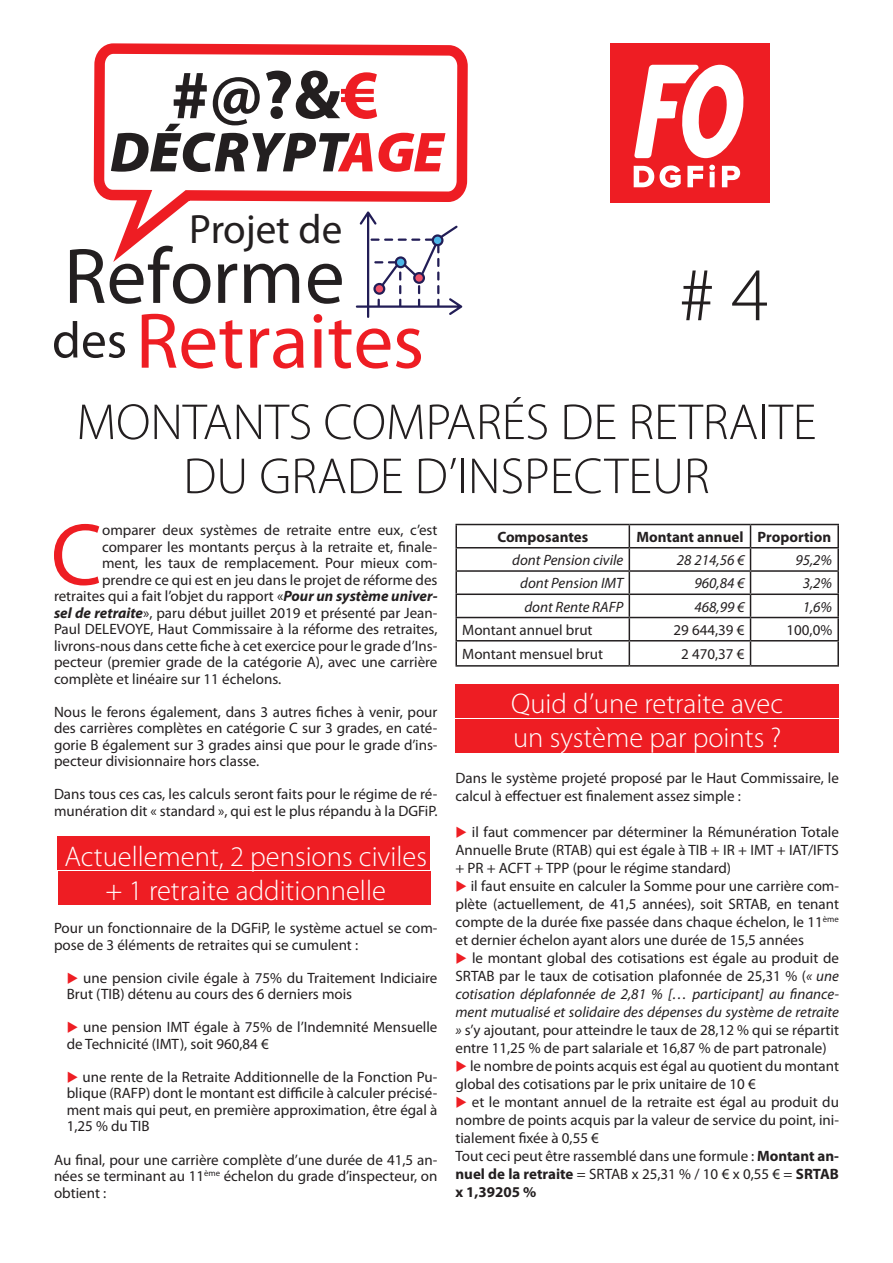
<style>
.page{position:relative;width:893px;height:1263px;background:#fff}
.page>*{position:absolute;margin:0;border:0;box-sizing:border-box;transform-origin:0 0}
.t1{font:88.5px "Myriad Pro";color:#ee1d23}
.t2{font:79.35px/64.8px "Myriad Pro";color:#ee1d23}
.t3{font:300 76.5px "Myriad Pro";color:#231f20}
.t4{font:700 69.45px "Myriad Pro";color:#231f20}
.t5{font:italic 900 56.7px "Myriad Pro";color:#231f20}
.t6{font:300 51px "Myriad Pro";color:#231f20}
.t7{font:41.1px "Myriad Pro";color:#231f20}
.t8{font:300 28.5px/34.2px "Myriad Pro";color:#fff;text-align:center}
.t9{font:15px/18px "Myriad Pro";color:#231f20;text-align:justify}
.t10{font:italic 15px "Myriad Pro";color:#231f20}
.t11{font:700 15px "Myriad Pro";color:#231f20}
.s1{color:#ee1d23}
.s2{color:#231f20}
.s3{font-size:51.3px;color:#231f20}
.s4{font-weight:700;font-style:italic}
.s5{font-style:italic}
.s6{font-weight:700}
</style>
<div class="page">
<div style="left:455px;top:685px;width:384px;height:33px;background:#ee1d23"></div>
<div style="left:455px;top:719px;width:384px;height:34px;background:#ee1d23"></div>
<div style="left:57px;top:836px;width:373px;height:34px;background:#ee1d23"></div>
<div style="left:58px;top:872px;width:373px;height:33px;background:#ee1d23"></div>
<hr style="left:455px;top:524px;width:174px;height:1px;background:#231f20">
<hr style="left:629px;top:524px;width:121px;height:1px;background:#231f20">
<hr style="left:750px;top:524px;width:89px;height:1px;background:#231f20">
<hr style="left:837px;top:525px;width:2px;height:22px;background:#231f20">
<hr style="left:455px;top:547px;width:174px;height:1px;background:#231f20">
<hr style="left:629px;top:547px;width:121px;height:1px;background:#231f20">
<hr style="left:750px;top:547px;width:89px;height:1px;background:#231f20">
<hr style="left:837px;top:548px;width:2px;height:22px;background:#231f20">
<hr style="left:455px;top:570px;width:174px;height:2px;background:#231f20">
<hr style="left:629px;top:570px;width:121px;height:2px;background:#231f20">
<hr style="left:750px;top:570px;width:89px;height:2px;background:#231f20">
<hr style="left:837px;top:572px;width:2px;height:21px;background:#231f20">
<hr style="left:455px;top:593px;width:174px;height:2px;background:#231f20">
<hr style="left:629px;top:593px;width:121px;height:2px;background:#231f20">
<hr style="left:750px;top:593px;width:89px;height:2px;background:#231f20">
<hr style="left:837px;top:595px;width:2px;height:22px;background:#231f20">
<hr style="left:455px;top:617px;width:174px;height:1px;background:#231f20">
<hr style="left:629px;top:617px;width:121px;height:1px;background:#231f20">
<hr style="left:750px;top:617px;width:89px;height:1px;background:#231f20">
<hr style="left:837px;top:618px;width:2px;height:22px;background:#231f20">
<hr style="left:455px;top:640px;width:174px;height:1px;background:#231f20">
<hr style="left:629px;top:640px;width:121px;height:1px;background:#231f20">
<svg style="left:629px;top:525px;width:1px;height:140px"></svg>
<hr style="left:750px;top:640px;width:89px;height:1px;background:#231f20">
<svg style="left:750px;top:525px;width:1px;height:140px"></svg>
<hr style="left:837px;top:641px;width:2px;height:24px;background:#231f20">
<hr style="left:455px;top:665px;width:174px;height:2px;background:#231f20">
<hr style="left:629px;top:665px;width:121px;height:2px;background:#231f20">
<hr style="left:750px;top:665px;width:89px;height:2px;background:#231f20">
<svg style="left:88px;top:43px;width:385px;height:829px"></svg>
<svg style="left:356px;top:211px;width:106px;height:107px"></svg>
<div style="left:610px;top:43px;width:160px;height:160px;background:#ee1d23"></div>
<svg style="left:634px;top:165px;width:47px;height:23px"></svg>
<svg style="left:687px;top:166px;width:16px;height:21px"></svg>
<svg style="left:709px;top:165px;width:6px;height:22px"></svg>
<svg style="left:722px;top:166px;width:18px;height:21px"></svg>
<svg style="left:634px;top:65px;width:110px;height:93px"></svg>
<h3 class="t4" style="left:171px;top:50px;width:210px">#@?&amp;<span class="s1">€</span></h3>
<h3 class="t5" style="left:110px;top:115px;width:335px">DÉCRYPT<span class="s1">AGE</span></h3>
<h3 class="t7" style="left:189px;top:204px;width:155px">Projet de</h3>
<h2 class="t2" style="left:52px;top:243px;width:374px"><span class="s2">Reforme </span><span class="s3">des</span> Retraites</h2>
<p class="t3" style="left:679px;top:249px;width:91px"># 4</p>
<p class="t6" style="left:76px;top:391px;width:741px">MONTANTS COMPARÉS DE RETRAITE</p>
<p class="t6" style="left:183px;top:445px;width:528px">DU GRADE D’INSPECTEUR</p>
<p class="t1" style="left:51px;top:500px;width:53px">C</p>
<p class="t9" style="left:102px;top:521px;width:337px">omparer deux systèmes de retraite entre eux, c’est</p>
<p class="t9" style="left:102px;top:537px;width:337px">comparer les montants perçus à la retraite et, finale-</p>
<p class="t9" style="left:102px;top:554px;width:337px">ment, les taux de remplacement. Pour mieux com-</p>
<p class="t9" style="left:102px;top:570px;width:337px">prendre ce qui est en jeu dans le projet de réforme des</p>
<p class="t9" style="left:54px;top:587px;width:385px">retraites qui a fait l’objet du rapport «<span class="s4">Pour un système univer-</span></p>
<p class="t9" style="left:54px;top:603px;width:385px"><span class="s4">sel de retraite</span>», paru début juillet 2019 et présenté par Jean-</p>
<p class="t9" style="left:54px;top:620px;width:385px">Paul DELEVOYE, Haut Commissaire à la réforme des retraites,</p>
<p class="t9" style="left:54px;top:636px;width:385px">livrons-nous dans cette fiche à cet exercice pour le grade d’Ins-</p>
<p class="t9" style="left:54px;top:653px;width:385px">pecteur (premier grade de la catégorie A), avec une carrière</p>
<p class="t9" style="left:54px;top:669px;width:229px">complète et linéaire sur 11 échelons.</p>
<p class="t9" style="left:54px;top:703px;width:385px;line-height:16.5px">Nous le ferons également, dans 3 autres fiches à venir, pour des carrières complètes en catégorie C sur 3 grades, en caté&shy;gorie B également sur 3 grades ainsi que pour le grade d’ins&shy;pecteur divisionnaire hors classe.</p>
<p class="t9" style="left:54px;top:785px;width:385px;line-height:16.5px">Dans tous ces cas, les calculs seront faits pour le régime de ré&shy;munération dit « standard », qui est le plus répandu à la DGFiP.</p>
<p class="t8" style="left:65px;top:839px;width:364px">Actuellement, 2 pensions civiles + 1 retraite additionnelle</p>
<p class="t9" style="left:54px;top:920px;width:385px;line-height:16.5px">Pour un fonctionnaire de la DGFiP, le système actuel se com&shy;pose de 3 éléments de retraites qui se cumulent :</p>
<p class="t9" style="left:67px;top:969px;width:372px;line-height:16.5px"><span class="s1">◆</span> une pension civile égale à 75% du Traitement Indiciaire<br>Brut (TIB) détenu au cours des 6 derniers mois</p>
<p class="t9" style="left:67px;top:1019px;width:372px;line-height:16.5px"><span class="s1">◆</span> une pension IMT égale à 75% de l’Indemnité Mensuelle de Technicité (IMT), soit 960,84 €</p>
<p class="t9" style="left:67px;top:1068px;width:372px;line-height:16.5px"><span class="s1">◆</span> une rente de la Retraite Additionnelle de la Fonction Pu&shy;blique (RAFP) dont le montant est difficile à calculer précisé&shy;ment mais qui peut, en première approximation, être égal à 1,25 % du TIB</p>
<p class="t9" style="left:54px;top:1151px;width:385px;line-height:16.5px">Au final, pour une carrière complète d’une durée de 41,5 an&shy;nées se terminant au 11<sup>ème</sup> échelon du grade d’inspecteur, on obtient :</p>
<p class="t11" style="left:497px;top:527px;width:92px">Composantes</p>
<p class="t11" style="left:636px;top:527px;width:109px">Montant annuel</p>
<p class="t11" style="left:758px;top:527px;width:75px">Proportion</p>
<p class="t10" style="left:512px;top:551px;width:113px">dont Pension civile</p>
<p class="t10" style="left:677px;top:551px;width:69px">28 214,56 €</p>
<p class="t10" style="left:795px;top:551px;width:38px">95,2%</p>
<p class="t10" style="left:520px;top:574px;width:105px">dont Pension IMT</p>
<p class="t10" style="left:694px;top:574px;width:52px">960,84 €</p>
<p class="t10" style="left:803px;top:574px;width:31px">3,2%</p>
<p class="t10" style="left:524px;top:597px;width:100px">dont Rente RAFP</p>
<p class="t10" style="left:694px;top:597px;width:52px">468,99 €</p>
<p class="t10" style="left:803px;top:597px;width:31px">1,6%</p>
<p class="t9" style="left:462px;top:620px;width:132px">Montant annuel brut</p>
<p class="t9" style="left:673px;top:620px;width:73px">29 644,39 €</p>
<p class="t9" style="left:786px;top:620px;width:47px">100,0%</p>
<p class="t9" style="left:462px;top:645px;width:142px">Montant mensuel brut</p>
<p class="t9" style="left:681px;top:645px;width:65px">2 470,37 €</p>
<p class="t8" style="left:511px;top:686px;width:273px">Quid d’une retraite avec</p>
<p class="t8" style="left:513px;top:720px;width:270px">un système par points ?</p>
<p class="t9" style="left:455px;top:769px;width:385px">Dans le système projeté proposé par le Haut Commissaire, le calcul à effectuer est finalement assez simple :</p>
<p class="t9" style="left:455px;top:823px;width:385px"><span class="s1">◆</span> il faut commencer par déterminer la Rémunération Totale Annuelle Brute (RTAB) qui est égale à TIB + IR + IMT + IAT/IFTS + PR + ACFT + TPP (pour le régime standard)</p>
<p class="t9" style="left:455px;top:877px;width:385px"><span class="s1">◆</span> il faut ensuite en calculer la Somme pour une carrière com&shy;plète (actuellement, de 41,5 années), soit SRTAB, en tenant compte de la durée fixe passée dans chaque échelon, le 11<sup>ème </sup>et dernier échelon ayant alors une durée de 15,5 années</p>
<p class="t9" style="left:455px;top:949px;width:385px"><span class="s1">◆</span> le montant global des cotisations est égale au produit de SRTAB par le taux de cotisation plafonnée de 25,31 % (<span class="s5">« une cotisation déplafonnée de 2,81 % [… participant] au finance&shy;ment mutualisé et solidaire des dépenses du système de retraite »</span> s’y ajoutant, pour atteindre le taux de 28,12 % qui se répartit entre 11,25 % de part salariale et 16,87 % de part patronale)</p>
<p class="t9" style="left:455px;top:1057px;width:385px"><span class="s1">◆</span> le nombre de points acquis est égal au quotient du montant global des cotisations par le prix unitaire de 10 €</p>
<p class="t9" style="left:455px;top:1093px;width:385px"><span class="s1">◆</span> et le montant annuel de la retraite est égal au produit du nombre de points acquis par la valeur de service du point, ini&shy;tialement fixée à 0,55 €</p>
<p class="t9" style="left:455px;top:1147px;width:385px">Tout ceci peut être rassemblé dans une formule : <span class="s6">Montant an&shy;nuel de la retraite</span> = SRTAB x 25,31 % / 10 € x 0,55 € = <span class="s6">SRTAB x 1,39205 %</span></p>
</div>
